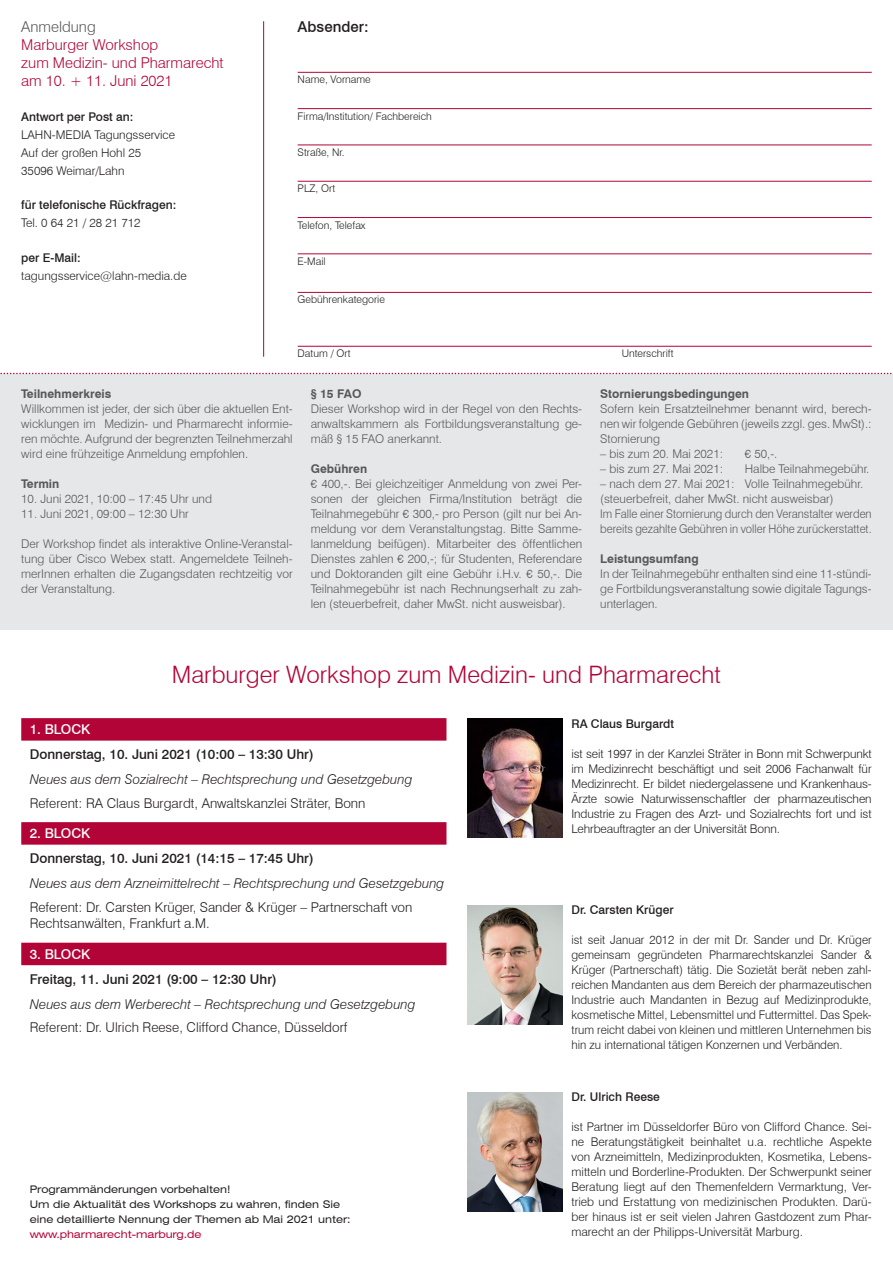
<style>
.page{position:relative;width:893px;height:1263px;background:#fff}
.page>*{position:absolute;margin:0;border:0;box-sizing:border-box;transform-origin:0 0}
.t1{font:300 24px "Swiss 721 BT";color:#b30437}
.t2{font:300 15px/18px "Swiss 721 BT";color:#b30437}
.t3{font:300 15px "Swiss 721 BT";color:#57585a}
.t4{font:500 15px "Swiss 721 BT";color:#231f20}
.t5{font:300 13.5px/16.5px "Swiss 721 BT";color:#231f20}
.t6{font:italic 300 13.5px "Swiss 721 BT";color:#231f20}
.t7{font:500 13.5px "Swiss 721 BT";color:#231f20}
.t8{font:500 13.5px "Swiss 721 BT";color:#fff}
.t9{font:300 12px/15px "Swiss 721 BT";color:#57585a;text-align:justify}
.t10{font:300 12px/15px "Swiss 721 BT";color:#231f20;text-align:justify}
.t11{font:500 12px "Swiss 721 BT";color:#231f20}
.t12{font:700 12px "Swiss 721 BT";color:#57585a}
.t13{font:expanded 10.5px/15px "Swiss 721 BT";color:#231f20}
.t14{font:300 10.5px "Swiss 721 BT";color:#231f20}
.t15{font:expanded 10.5px "Swiss 721 BT";letter-spacing:-.01em;color:#b30437}
.t16{font:10.2px/11.7px "Arial";color:#231f20}
</style>
<div class="page">
<div style="left:0;top:374px;width:893px;height:255px;background:#e6e7e9"></div>
<hr style="left:298px;top:72px;width:574px;height:1px;background:#b30437">
<hr style="left:298px;top:108px;width:574px;height:1px;background:#b30437">
<hr style="left:298px;top:145px;width:574px;height:1px;background:#b30437">
<hr style="left:298px;top:181px;width:574px;height:1px;background:#b30437">
<hr style="left:298px;top:217px;width:574px;height:1px;background:#b30437">
<hr style="left:298px;top:253px;width:574px;height:1px;background:#b30437">
<hr style="left:298px;top:292px;width:574px;height:1px;background:#b30437">
<hr style="left:298px;top:346px;width:574px;height:1px;background:#b30437">
<hr style="left:263px;top:21px;width:1px;height:336px;background:#b30437">
<svg style="left:0;top:373px;width:892px;height:1px"></svg>
<div style="left:21px;top:718px;width:425px;height:23px;background:#b30437"></div>
<div style="left:21px;top:822px;width:425px;height:23px;background:#b30437"></div>
<div style="left:21px;top:943px;width:425px;height:22px;background:#b30437"></div>
<img style="left:468px;top:719px;width:94px;height:119px">
<img style="left:468px;top:1092px;width:94px;height:119px">
<img style="left:468px;top:905px;width:94px;height:119px">
<p class="t3" style="left:21px;top:18px;width:76px">Anmeldung</p>
<p class="t2" style="left:21px;top:36px;width:204px">Marburger Workshop<br>zum Medizin- und Pharmarecht am 10. + 11. Juni 2021</p>
<p class="t11" style="left:21px;top:109px;width:114px">Antwort per Post an:</p>
<p class="t10" style="left:21px;top:126px;width:155px;line-height:18px;text-align:left">LAHN-MEDIA Tagungsservice<br>Auf der großen Hohl 25<br>35096 Weimar/Lahn</p>
<p class="t11" style="left:21px;top:198px;width:157px">für telefonische Rückfragen:</p>
<p class="t10" style="left:21px;top:216px;width:121px">Tel. 0 64 21 / 28 21 712</p>
<p class="t11" style="left:21px;top:250px;width:61px">per E-Mail:</p>
<p class="t10" style="left:21px;top:268px;width:167px">tagungsservice@lahn-media.de</p>
<p class="t4" style="left:298px;top:18px;width:72px">Absender:</p>
<p class="t14" style="left:298px;top:73px;width:75px">Name, Vorname</p>
<p class="t14" style="left:298px;top:110px;width:136px">Firma/Institution/ Fachbereich</p>
<p class="t14" style="left:298px;top:146px;width:48px">Straße, Nr.</p>
<p class="t14" style="left:298px;top:182px;width:39px">PLZ, Ort</p>
<p class="t14" style="left:298px;top:218px;width:69px">Telefon, Telefax</p>
<p class="t14" style="left:298px;top:255px;width:30px">E-Mail</p>
<p class="t14" style="left:298px;top:293px;width:89px">Gebührenkategorie</p>
<p class="t14" style="left:298px;top:347px;width:54px">Datum / Ort</p>
<p class="t14" style="left:622px;top:347px;width:53px">Unterschrift</p>
<p class="t12" style="left:21px;top:387px;width:92px">Teilnehmerkreis</p>
<p class="t9" style="left:21px;top:401px;width:273px">Willkommen ist jeder, der sich über die aktuellen Ent&shy;wicklungen im Medizin- und Pharmarecht informie&shy;ren möchte. Aufgrund der begrenzten Teilnehmerzahl wird eine frühzeitige Anmeldung empfohlen.</p>
<p class="t12" style="left:21px;top:477px;width:40px">Termin</p>
<p class="t9" style="left:21px;top:491px;width:192px">10. Juni 2021, 10:00 – 17:45 Uhr und</p>
<p class="t9" style="left:21px;top:506px;width:169px">11. Juni 2021, 09:00 – 12:30 Uhr</p>
<p class="t9" style="left:21px;top:536px;width:273px">Der Workshop findet als interaktive Online-Veranstal&shy;tung über Cisco Webex statt. Angemeldete Teilneh&shy;merInnen erhalten die Zugangsdaten rechtzeitig vor der Veranstaltung.</p>
<p class="t12" style="left:311px;top:387px;width:52px">§ 15 FAO</p>
<p class="t9" style="left:311px;top:401px;width:273px">Dieser Workshop wird in der Regel von den Rechts&shy;anwaltskammern als Fortbildungsveranstaltung ge&shy;mäß § 15 FAO anerkannt.</p>
<p class="t12" style="left:311px;top:462px;width:58px">Gebühren</p>
<p class="t9" style="left:311px;top:476px;width:273px">€ 400,-. Bei gleichzeitiger Anmeldung von zwei Per&shy;sonen der gleichen Firma/Institution beträgt die Teilnahmegebühr € 300,- pro Person (gilt nur bei An&shy;meldung vor dem Veranstaltungstag. Bitte Samme&shy;lanmeldung beifügen). Mitarbeiter des öffentlichen Dienstes zahlen € 200,-; für Studenten, Referendare und Doktoranden gilt eine Gebühr i.H.v. € 50,-. Die Teilnahmegebühr ist nach Rechnungserhalt zu zah&shy;len (steuerbefreit, daher MwSt. nicht ausweisbar).</p>
<p class="t12" style="left:600px;top:387px;width:150px">Stornierungsbedingungen</p>
<p class="t9" style="left:600px;top:401px;width:273px">Sofern kein Ersatzteilnehmer benannt wird, berech&shy;nen wir folgende Gebühren (jeweils zzgl. ges. MwSt).:<br>Stornierung</p>
<p class="t9" style="left:600px;top:446px;width:124px">– bis zum 20. Mai 2021:</p>
<p class="t9" style="left:745px;top:446px;width:34px">€ 50,-.</p>
<p class="t9" style="left:600px;top:461px;width:124px">– bis zum 27. Mai 2021:</p>
<p class="t9" style="left:745px;top:461px;width:126px">Halbe Teilnahmegebühr.</p>
<p class="t9" style="left:600px;top:476px;width:273px;text-align:left">– nach dem 27. Mai 2021: Volle Teilnahmegebühr. (steuerbefreit, daher MwSt. nicht ausweisbar)<br>Im Falle einer Stornierung durch den Veranstalter werden bereits gezahlte Gebühren in voller Höhe zurückerstattet.</p>
<p class="t12" style="left:600px;top:552px;width:100px">Leistungsumfang</p>
<p class="t9" style="left:600px;top:566px;width:273px">In der Teilnahmegebühr enthalten sind eine 11-stündi&shy;ge Fortbildungsveranstaltung sowie digitale Tagungs&shy;unterlagen.</p>
<h1 class="t1" style="left:172px;top:660px;width:551px">Marburger Workshop zum Medizin- und Pharmarecht</h1>
<p class="t8" style="left:30px;top:721px;width:62px">1. BLOCK</p>
<p class="t7" style="left:30px;top:746px;width:286px">Donnerstag, 10. Juni 2021 (10:00 – 13:30 Uhr)</p>
<p class="t6" style="left:30px;top:771px;width:384px">Neues aus dem Sozialrecht – Rechtsprechung und Gesetzgebung</p>
<p class="t5" style="left:30px;top:795px;width:337px">Referent: RA Claus Burgardt, Anwaltskanzlei Sträter, Bonn</p>
<p class="t8" style="left:30px;top:825px;width:62px">2. BLOCK</p>
<p class="t7" style="left:30px;top:850px;width:286px">Donnerstag, 10. Juni 2021 (14:15 – 17:45 Uhr)</p>
<p class="t6" style="left:30px;top:875px;width:416px">Neues aus dem Arzneimittelrecht – Rechtsprechung und Gesetzgebung</p>
<p class="t5" style="left:30px;top:899px;width:384px">Referent: Dr. Carsten Krüger, Sander &amp; Krüger – Partnerschaft von<br>Rechtsanwälten, Frankfurt a.M.</p>
<p class="t8" style="left:30px;top:946px;width:62px">3. BLOCK</p>
<p class="t7" style="left:30px;top:971px;width:249px">Freitag, 11. Juni 2021 (9:00 – 12:30 Uhr)</p>
<p class="t6" style="left:30px;top:996px;width:387px">Neues aus dem Werberecht – Rechtsprechung und Gesetzgebung</p>
<p class="t5" style="left:30px;top:1019px;width:319px">Referent: Dr. Ulrich Reese, Clifford Chance, Düsseldorf</p>
<p class="t13" style="left:30px;top:1181px;width:322px">Programmänderungen vorbehalten!<br>Um die Aktualität des Workshops zu wahren, finden Sie eine detaillierte Nennung der Themen ab Mai 2021 unter:</p>
<p class="t15" style="left:30px;top:1228px;width:173px">www.pharmarecht-marburg.de</p>
<p class="t11" style="left:571px;top:716px;width:104px">RA Claus Burgardt</p>
<p class="t10" style="left:571px;top:746px;width:302px">ist seit 1997 in der Kanzlei Sträter in Bonn mit Schwerpunkt im Medizinrecht beschäftigt und seit 2006 Fachanwalt für Medizinrecht. Er bildet niedergelassene und Krankenhaus-Ärzte sowie Naturwissenschaftler der pharmazeutischen Industrie zu Fragen des Arzt- und Sozialrechts fort und ist Lehrbeauftragter an der Universität Bonn.</p>
<p class="t11" style="left:571px;top:903px;width:104px">Dr. Carsten Krüger</p>
<p class="t10" style="left:571px;top:932px;width:302px">ist seit Januar 2012 in der mit Dr. Sander und Dr. Krüger gemeinsam gegründeten Pharmarechtskanzlei Sander &amp; Krüger (Partnerschaft) tätig. Die Sozietät berät neben zahl&shy;reichen Mandanten aus dem Bereich der pharmazeutischen Industrie auch Mandanten in Bezug auf Medizinprodukte, kosmetische Mittel, Lebensmittel und Futtermittel. Das Spek&shy;trum reicht dabei von kleinen und mittleren Unternehmen bis hin zu international tätigen Konzernen und Verbänden.</p>
<p class="t16" style="left:632px;top:962px;width:216px">• Studium der Rechtswissenschaften in Bonn</p>
<p class="t16" style="left:632px;top:977px;width:152px">• 1. Juristisches Staatsexamen</p>
<p class="t16" style="left:650px;top:989px;width:220px;text-indent:-18px">• Wissenschaftlicher Mitarbeiter an der Universität<br>Bonn und RWTH Aachen</p>
<p class="t16" style="left:632px;top:1014px;width:152px">• 2. Juristisches Staatsexamen</p>
<p class="t16" style="left:650px;top:1026px;width:194px;text-indent:-18px">• Rechtsanwalt in Aachen, zeitweise auch in<br>Brüssel</p>
<p class="t11" style="left:571px;top:1089px;width:90px">Dr. Ulrich Reese</p>
<p class="t10" style="left:571px;top:1119px;width:302px">ist Partner im Düsseldorfer Büro von Clifford Chance. Sei&shy;ne Beratungstätigkeit beinhaltet u.a. rechtliche Aspekte von Arzneimitteln, Medizinprodukten, Kosmetika, Lebens&shy;mitteln und Borderline-Produkten. Der Schwerpunkt seiner Beratung liegt auf den Themenfeldern Vermarktung, Ver&shy;trieb und Erstattung von medizinischen Produkten. Darü&shy;ber hinaus ist er seit vielen Jahren Gastdozent zum Phar&shy;marecht an der Philipps-Universität Marburg.</p>
<p class="t16" style="left:650px;top:1127px;width:226px;text-indent:-18px">• Fortbildung von niedergelassenen und Krankenhaus-Ärzten sowie Naturwissenschaftlern der pharmazeutischen Industrie zu Fragen des Arzt- und Sozialrechts</p>
<p class="t16" style="left:650px;top:1187px;width:220px;text-indent:-18px">• Diverse Veröffentlichungen zu unterschiedlichen<br>Themen</p>
</div>
